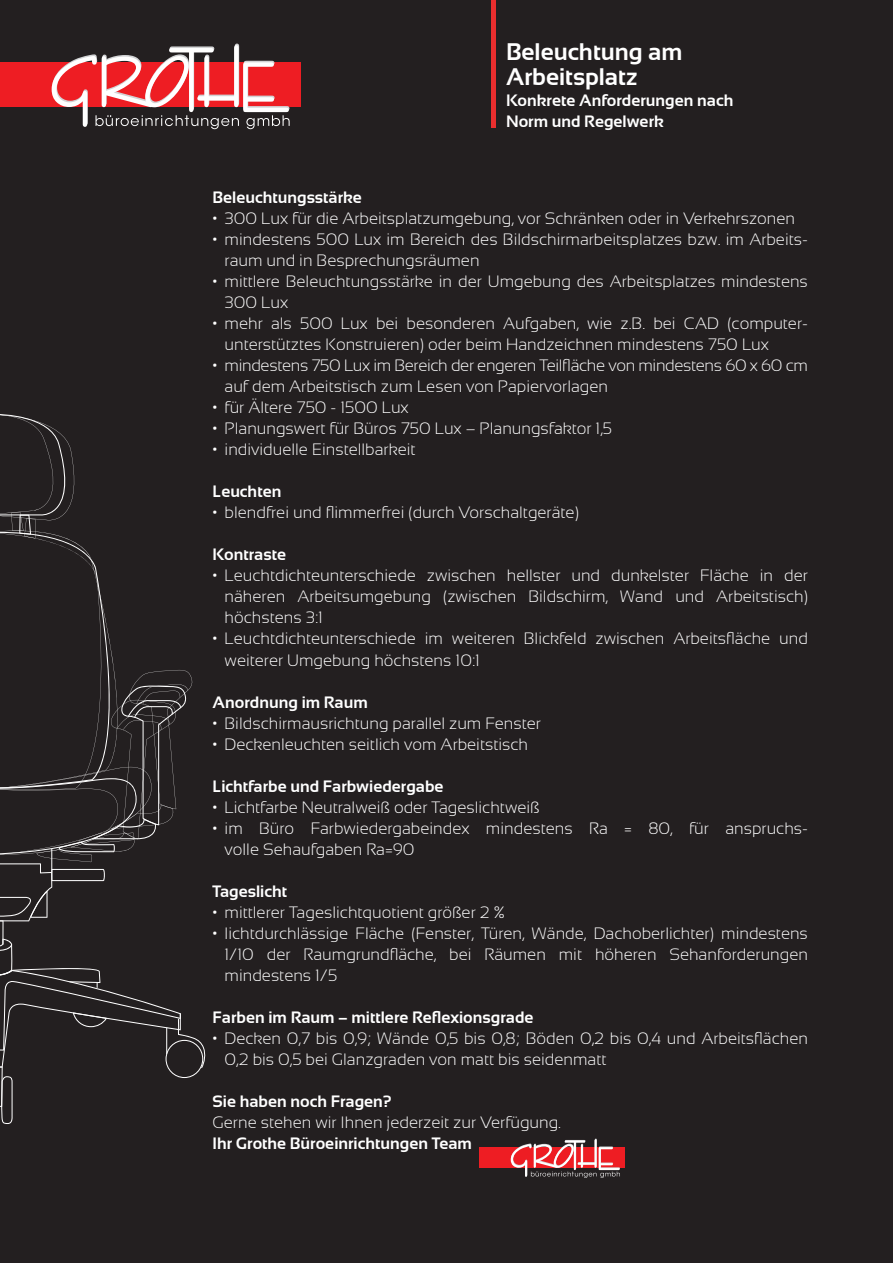
<style>
.page{position:relative;width:893px;height:1263px;background:#231f20}
.page>*{position:absolute;margin:0;border:0;box-sizing:border-box;transform-origin:0 0}
.t1{font:700 24px/25.5px "Sansation";color:#fff}
.t2{font:300 16.5px/21px "Sansation";color:#fff}
.t3{font:700 16.5px/21px "Sansation";color:#fff}
.t4{font:300 16.5px/21px "Sansation";letter-spacing:-.02em;color:#fff}
</style>
<div class="page">
<svg style="left:0;top:414px;width:206px;height:710px"></svg>
<hr style="left:491px;top:0;width:4px;height:128px;background:#e92e2e">
<div style="left:0;top:62px;width:301px;height:45px;background:#ee1d23"></div>
<svg style="left:52px;top:44px;width:238px;height:85px"></svg>
<div style="left:480px;top:1147px;width:145px;height:21px;background:#ee1d23"></div>
<svg style="left:511px;top:1138px;width:109px;height:40px"></svg>
<h1 class="t1" style="left:506px;top:39px;width:178px">Beleuchtung am<br>Arbeitsplatz</h1>
<p class="t3" style="left:506px;top:90px;width:229px">Konkrete Anforderungen nach<br>Norm und Regelwerk</p>
<p class="t3" style="left:213px;top:187px;width:151px">Beleuchtungsstärke</p>
<p class="t2" style="left:213px;top:208px;width:584px">• 300 Lux für die Arbeitsplatzumgebung, vor Schränken oder in Verkehrszonen</p>
<p class="t2" style="left:225px;top:229px;width:585px;text-indent:-12px">• mindestens 500 Lux im Bereich des Bildschirmarbeitsplatzes bzw. im Arbeits&shy;raum und in Besprechungsräumen</p>
<p class="t2" style="left:225px;top:271px;width:585px;text-indent:-12px">• mittlere Beleuchtungsstärke in der Umgebung des Arbeitsplatzes mindestens<br>300 Lux</p>
<p class="t2" style="left:225px;top:313px;width:585px;text-indent:-12px">• mehr als 500 Lux bei besonderen Aufgaben, wie z.B. bei CAD (computer&shy;unterstütztes Konstruieren) oder beim Handzeichnen mindestens 750 Lux</p>
<p class="t4" style="left:225px;top:355px;width:585px;text-indent:-12px">• mindestens 750 Lux im Bereich der engeren Teilfläche von mindestens 60 x 60 cm auf dem Arbeitstisch zum Lesen von Papiervorlagen</p>
<p class="t2" style="left:213px;top:397px;width:198px">• für Ältere 750 - 1500 Lux</p>
<p class="t2" style="left:213px;top:418px;width:401px">• Planungswert für Büros 750 Lux – Planungsfaktor 1,5</p>
<p class="t2" style="left:213px;top:439px;width:204px">• individuelle Einstellbarkeit</p>
<p class="t3" style="left:213px;top:481px;width:70px">Leuchten</p>
<p class="t2" style="left:213px;top:502px;width:368px">• blendfrei und flimmerfrei (durch Vorschaltgeräte)</p>
<p class="t3" style="left:213px;top:544px;width:75px">Kontraste</p>
<p class="t2" style="left:225px;top:565px;width:585px;text-align:justify;text-indent:-12px">• Leuchtdichteunterschiede zwischen hellster und dunkelster Fläche in der näheren Arbeitsumgebung (zwischen Bildschirm, Wand und Arbeitstisch) höchstens 3:1</p>
<p class="t2" style="left:225px;top:628px;width:585px;text-indent:-12px">• Leuchtdichteunterschiede im weiteren Blickfeld zwischen Arbeitsfläche und weiterer Umgebung höchstens 10:1</p>
<p class="t3" style="left:213px;top:691px;width:157px">Anordnung im Raum</p>
<p class="t2" style="left:213px;top:712px;width:330px">• Bildschirmausrichtung parallel zum Fenster</p>
<p class="t2" style="left:213px;top:733px;width:317px">• Deckenleuchten seitlich vom Arbeitstisch</p>
<p class="t3" style="left:213px;top:775px;width:232px">Lichtfarbe und Farbwiedergabe</p>
<p class="t2" style="left:213px;top:796px;width:328px">• Lichtfarbe Neutralweiß oder Tageslichtweiß</p>
<p class="t2" style="left:225px;top:817px;width:585px;text-indent:-12px">• im Büro Farbwiedergabeindex mindestens Ra = 80, für anspruchs&shy;volle Sehaufgaben Ra=90</p>
<p class="t3" style="left:213px;top:880px;width:76px">Tageslicht</p>
<p class="t2" style="left:213px;top:901px;width:294px">• mittlerer Tageslichtquotient größer 2 %</p>
<p class="t2" style="left:225px;top:922px;width:585px;text-align:justify;text-indent:-12px">• lichtdurchlässige Fläche (Fenster, Türen, Wände, Dachoberlichter) mindestens 1/10 der Raumgrundfläche, bei Räumen mit höheren Sehanforderungen mindestens 1/5</p>
<p class="t3" style="left:213px;top:1006px;width:322px">Farben im Raum – mittlere Reflexionsgrade</p>
<p class="t2" style="left:225px;top:1027px;width:585px;text-indent:-12px">• Decken 0,7 bis 0,9; Wände 0,5 bis 0,8; Böden 0,2 bis 0,4 und Arbeitsflächen<br>0,2 bis 0,5 bei Glanzgraden von matt bis seidenmatt</p>
<p class="t3" style="left:213px;top:1090px;width:181px">Sie haben noch Fragen?</p>
<p class="t2" style="left:213px;top:1111px;width:350px">Gerne stehen wir Ihnen jederzeit zur Verfügung.</p>
<p class="t3" style="left:213px;top:1132px;width:261px">Ihr Grothe Büroeinrichtungen Team</p>
</div>
